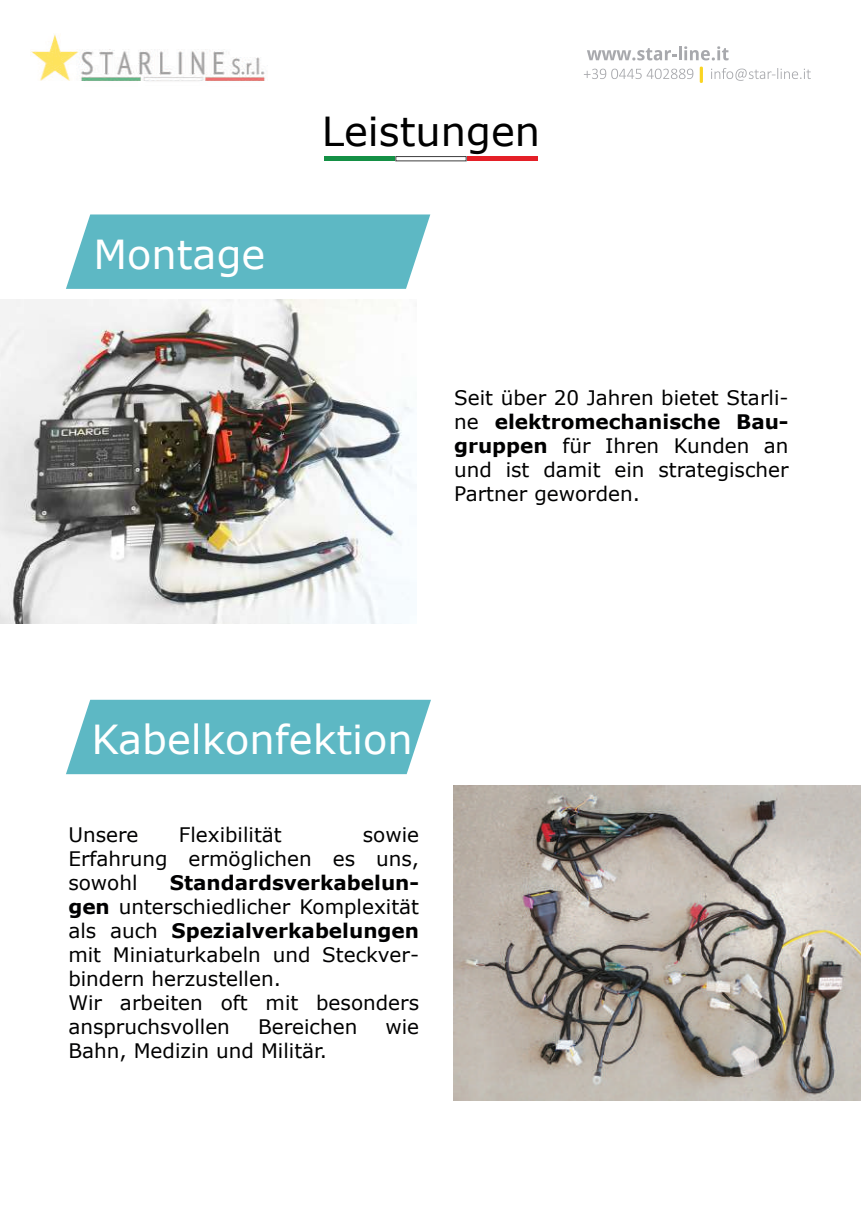
<style>
.page{position:relative;width:862px;height:1214px;background:#fff}
.page>*{position:absolute;margin:0;border:0;box-sizing:border-box;transform-origin:0 0}
.t1{font:40px "Verdana";color:#fff}
.t2{font:40px "Verdana";color:#000}
.t3{font:20px/24px "Verdana";color:#000001;text-align:justify}
.s1{font-weight:700}
</style>
<div class="page">
<svg style="left:66px;top:699px;width:365px;height:75px;background:#69bdc8"></svg>
<svg style="left:66px;top:214px;width:364px;height:75px;background:#68bdc8"></svg>
<img style="left:30px;top:34px;width:236px;height:47px">
<div style="left:324px;top:156px;width:70px;height:5px;background:#149045"></div>
<div style="left:395px;top:156px;width:71px;height:5px;border:1px solid #3e3e3f"></div>
<div style="left:467px;top:156px;width:71px;height:5px;background:#e41f27"></div>
<img style="left:0;top:299px;width:416px;height:324px">
<img style="left:453px;top:785px;width:408px;height:315px">
<svg style="left:584px;top:46px;width:227px;height:37px"></svg>
<h1 class="t1" style="left:94px;top:226px;width:173px">Montage</h1>
<h1 class="t2" style="left:322px;top:104px;width:220px">Leistungen</h1>
<p class="t3" style="left:454px;top:385px;width:336px">Seit über 20 Jahren bietet Starli&shy;ne <span class="s1">elektromechanische Bau&shy;gruppen</span> für Ihren Kunden an und ist damit ein strategischer Partner geworden.</p>
<h1 class="t1" style="left:92px;top:711px;width:323px">Kabelkonfektion</h1>
<p class="t3" style="left:68px;top:822px;width:72px">Unsere</p>
<p class="t3" style="left:179px;top:822px;width:104px">Flexibilität</p>
<p class="t3" style="left:68px;top:822px;width:352px;text-indent:294px">sowie Erfahrung ermöglichen es uns, sowohl</p>
<p class="t3" style="left:68px;top:870px;width:352px;text-align:left;text-indent:101px"><span class="s1">Standardsverkabelun&shy;gen</span> unterschiedlicher Komplexität als auch <span class="s1">Spezialverkabelungen </span>mit Miniaturkabeln und Steckver&shy;bindern herzustellen.<br>Wir arbeiten oft mit besonders anspruchsvollen</p>
<p class="t3" style="left:258px;top:1014px;width:101px">Bereichen</p>
<p class="t3" style="left:385px;top:1014px;width:35px">wie</p>
<p class="t3" style="left:68px;top:1038px;width:260px">Bahn, Medizin und Militär.</p>
</div>
